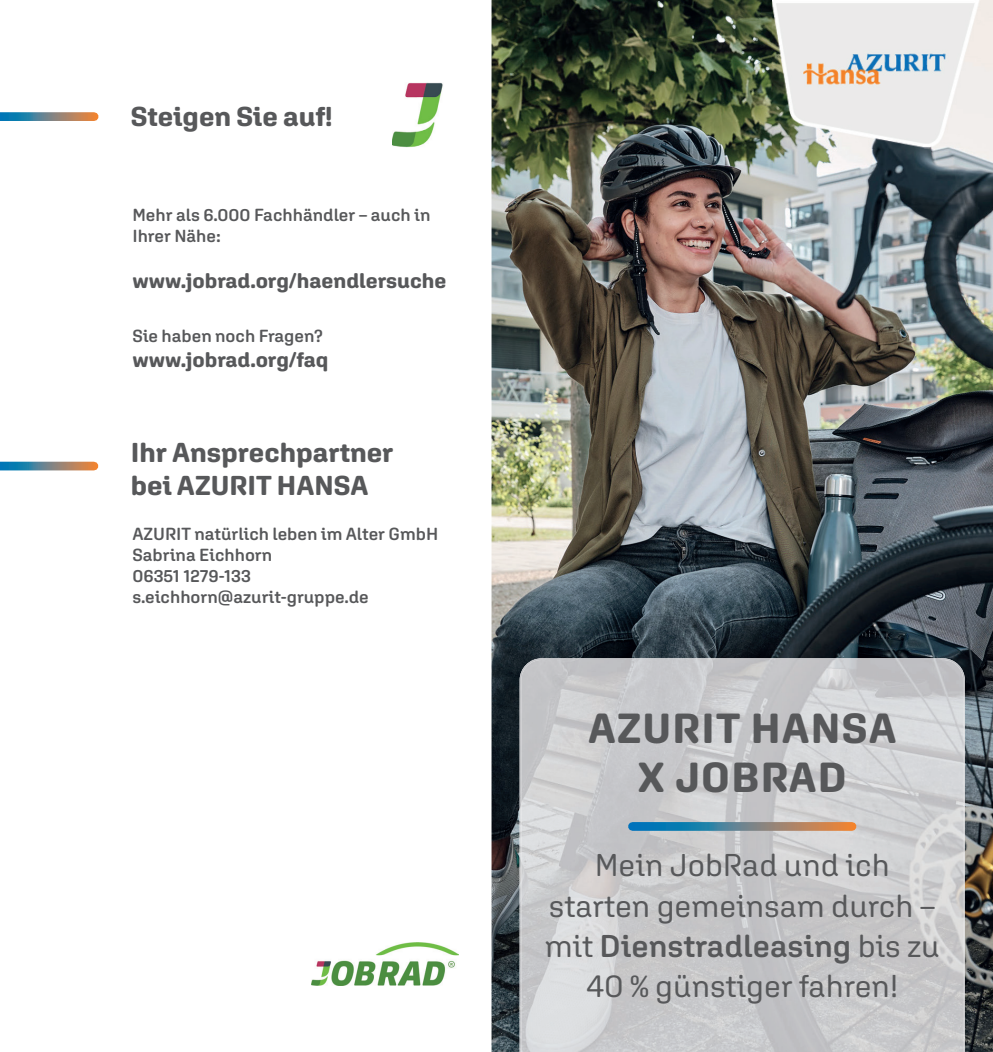
<style>
.page{position:relative;width:993px;height:1052px;background:#fff}
.page>*{position:absolute;margin:0;border:0;box-sizing:border-box;transform-origin:0 0}
.t1{font:700 42px/49px "Aglet Sans";letter-spacing:.03em;color:#57585a;text-align:center}
.t2{font:31.5px/40.2px "Aglet Sans";color:#57585a;text-align:center}
.t3{font:700 27.3px/32.7px "Aglet Sans";color:#57585a}
.t4{font:700 21px "Aglet Sans";color:#57585a}
.t5{font:600 17.5px/21px "Aglet Sans";color:#57585a}
.s1{font-weight:600}
</style>
<div class="page">
<img style="left:491px;top:0;width:501px;height:1052px">
<img style="left:519px;top:658px;width:445px;height:394px">
<img style="left:771px;top:0;width:208px;height:148px">
<svg style="left:0;top:112px;width:94px;height:9px"></svg>
<img style="left:392px;top:83px;width:51px;height:64px">
<img style="left:311px;top:942px;width:147px;height:44px">
<svg style="left:0;top:462px;width:94px;height:8px"></svg>
<svg style="left:632px;top:822px;width:219px;height:9px;background:#698289"></svg>
<h3 class="t3" style="left:131px;top:100px;width:203px">Steigen Sie auf!</h3>
<p class="t5" style="left:132px;top:204px;width:299px">Mehr als 6.000 Fachhändler – auch in<br>Ihrer Nähe:</p>
<p class="t4" style="left:132px;top:268px;width:315px">www.jobrad.org/haendlersuche</p>
<p class="t5" style="left:132px;top:324px;width:192px">Sie haben noch Fragen?</p>
<p class="t4" style="left:132px;top:347px;width:198px">www.jobrad.org/faq</p>
<h3 class="t3" style="left:131px;top:435px;width:264px">Ihr Ansprechpartner bei AZURIT HANSA</h3>
<p class="t5" style="left:132px;top:523px;width:307px">AZURIT natürlich leben im Alter GmbH<br>Sabrina Eichhorn<br>06351 1279-133 s.eichhorn@azurit-gruppe.de</p>
<h1 class="t1" style="left:588px;top:702px;width:310px">AZURIT HANSA<br>X JOBRAD</h1>
<h2 class="t2" style="left:544px;top:845px;width:396px">Mein JobRad und ich starten gemeinsam durch – mit <span class="s1">Dienstradleasing</span> bis zu<br>40 % günstiger fahren!</h2>
</div>
